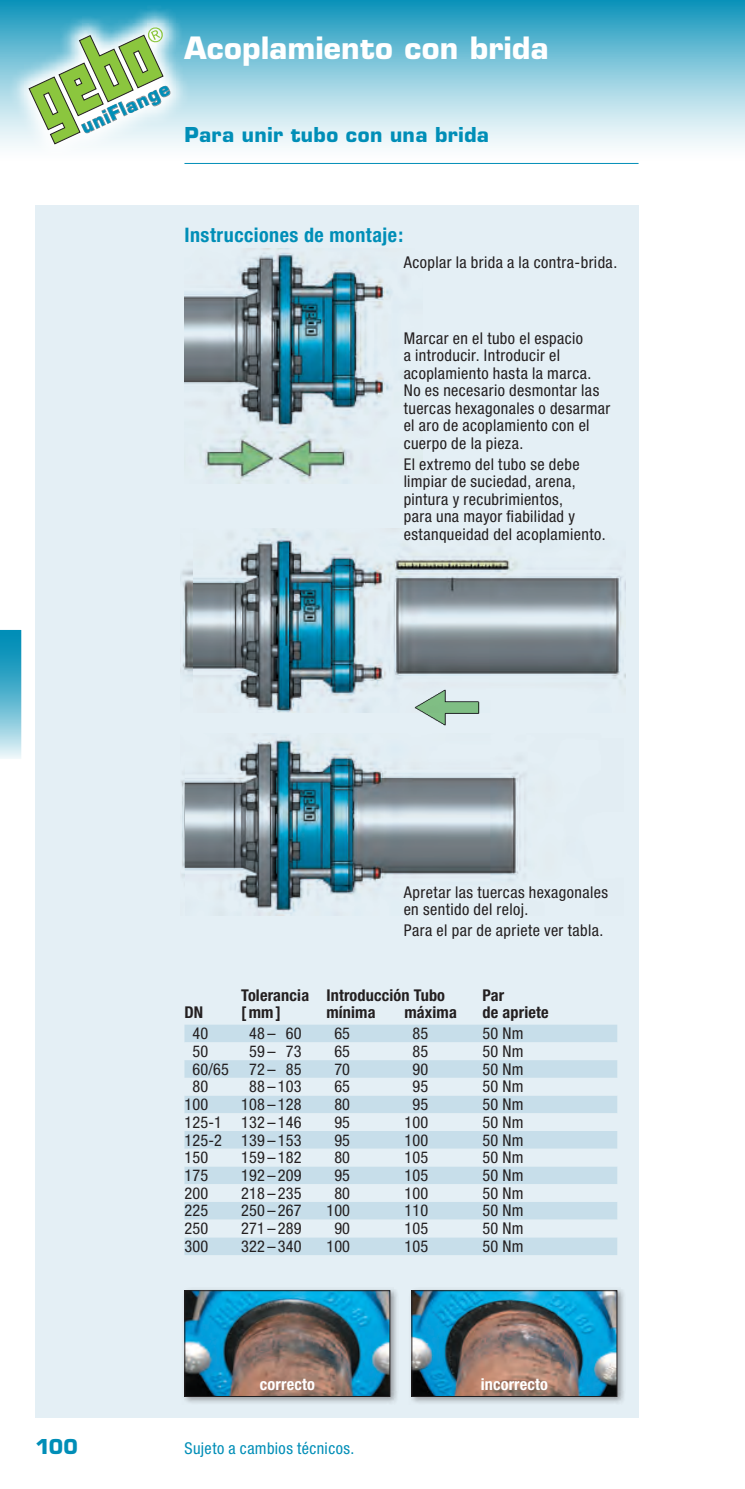
<style>
.page{position:relative;width:745px;height:1489px;background:#fff}
.page>*{position:absolute;margin:0;border:0;box-sizing:border-box;transform-origin:0 0}
.t1{font:700 30px "Eurostile";letter-spacing:.01em;color:#fff}
.t2{font:700 20px "Eurostile";letter-spacing:.02em;color:#008eb7}
.t3{font:700 condensed 20px "Helvetica Neue";letter-spacing:.025em;color:#008eb7}
.t4{font:700 18.25px "Eurostile";color:#008eb7}
.t5{font:condensed 16.25px/17.5px "Helvetica Neue";letter-spacing:.02em;color:#231f20}
.t6{font:700 condensed 16.25px "Helvetica Neue";letter-spacing:.01em;color:#231f20}
.t7{font:condensed 16.25px "Helvetica Neue";letter-spacing:.025em;color:#008eb7}
.t8{font:700 condensed 16.25px "Helvetica Neue";letter-spacing:.01em;color:#fff}
</style>
<div class="page">
<div style="left:0;top:0;width:744px;height:163px;background:linear-gradient(to bottom,#1798bd,#fff)"></div>
<svg style="left:0;top:629px;width:22px;height:130px;background:#64bad2"></svg>
<div style="left:35px;top:206px;width:603px;height:1211px;background:#e4eff5"></div>
<div style="left:184px;top:1025px;width:433px;height:229px;background:#c7deea"></div>
<svg style="left:184px;top:1042px;width:433px;height:195px"></svg>
<img style="left:184px;top:248px;width:208px;height:236px">
<img style="left:192px;top:528px;width:433px;height:158px">
<img style="left:182px;top:569px;width:10px;height:108px">
<img style="left:181px;top:780px;width:4px;height:97px">
<img style="left:185px;top:734px;width:340px;height:181px">
<img style="left:220px;top:686px;width:260px;height:40px">
<div style="left:181px;top:1287px;width:217px;height:118px;background:#231f20;opacity:.4"></div>
<img style="left:186px;top:1292px;width:202px;height:102px">
<div style="left:184px;top:1290px;width:206px;height:106px;border:1px solid #231f20"></div>
<div style="left:408px;top:1287px;width:217px;height:118px;background:#231f20;opacity:.4"></div>
<img style="left:413px;top:1292px;width:202px;height:102px">
<div style="left:411px;top:1290px;width:206px;height:106px;border:1px solid #231f20"></div>
<svg style="left:7px;top:6px;width:185px;height:157px"></svg>
<svg style="left:28px;top:26px;width:142px;height:119px"></svg>
<hr style="left:184px;top:163px;width:454px;height:1px;background:#008eb7">
<p class="t4" style="left:77px;top:118px;width:97px;rotate:-25deg">uniFlange</p>
<h1 class="t1" style="left:184px;top:30px;width:365px">Acoplamiento con brida</h1>
<p class="t2" style="left:184px;top:122px;width:306px">Para unir tubo con una brida</p>
<p class="t3" style="left:184px;top:223px;width:220px">Instrucciones de montaje:</p>
<p class="t5" style="left:403px;top:254px;width:215px">Acoplar la brida a la contra-brida.</p>
<p class="t5" style="left:403px;top:329px;width:208px">Marcar en el tubo el espacio<br>a introducir. Introducir el acoplamiento hasta la marca.<br>No es necesario desmontar las tuercas hexagonales o desarmar el aro de acoplamiento con el cuerpo de la pieza.</p>
<p class="t5" style="left:403px;top:455px;width:203px">El extremo del tubo se debe limpiar de suciedad, arena, pintura y recubrimientos,<br>para una mayor fiabilidad y estanqueidad del acoplamiento.</p>
<p class="t5" style="left:403px;top:883px;width:206px">Apretar las tuercas hexagonales en sentido del reloj.</p>
<p class="t5" style="left:403px;top:921px;width:201px">Para el par de apriete ver tabla.</p>
<p class="t6" style="left:241px;top:985px;width:205px">Tolerancia Introducción Tubo</p>
<p class="t6" style="left:482px;top:985px;width:23px">Par</p>
<p class="t6" style="left:184px;top:1001px;width:20px">DN</p>
<p class="t6" style="left:241px;top:1001px;width:41px">[mm]</p>
<p class="t6" style="left:326px;top:1001px;width:51px">mínima</p>
<p class="t6" style="left:404px;top:1001px;width:54px">máxima</p>
<p class="t6" style="left:482px;top:1001px;width:68px">de apriete</p>
<p class="t5" style="left:192px;top:1024px;width:17px">40</p>
<p class="t5" style="left:249px;top:1024px;width:54px">48 – 60</p>
<p class="t5" style="left:334px;top:1024px;width:17px">65</p>
<p class="t5" style="left:412px;top:1024px;width:17px">85</p>
<p class="t5" style="left:482px;top:1024px;width:42px">50 Nm</p>
<p class="t5" style="left:192px;top:1042px;width:17px">50</p>
<p class="t5" style="left:249px;top:1042px;width:54px">59 – 73</p>
<p class="t5" style="left:334px;top:1042px;width:17px">65</p>
<p class="t5" style="left:412px;top:1042px;width:17px">85</p>
<p class="t5" style="left:482px;top:1042px;width:42px">50 Nm</p>
<p class="t5" style="left:192px;top:1060px;width:38px">60/65</p>
<p class="t5" style="left:249px;top:1060px;width:54px">72 – 85</p>
<p class="t5" style="left:334px;top:1060px;width:17px">70</p>
<p class="t5" style="left:412px;top:1060px;width:17px">90</p>
<p class="t5" style="left:482px;top:1060px;width:42px">50 Nm</p>
<p class="t5" style="left:192px;top:1077px;width:17px">80</p>
<p class="t5" style="left:249px;top:1077px;width:54px">88 – 103</p>
<p class="t5" style="left:334px;top:1077px;width:17px">65</p>
<p class="t5" style="left:412px;top:1077px;width:17px">95</p>
<p class="t5" style="left:482px;top:1077px;width:42px">50 Nm</p>
<p class="t5" style="left:184px;top:1095px;width:25px">100</p>
<p class="t5" style="left:241px;top:1095px;width:62px">108 – 128</p>
<p class="t5" style="left:334px;top:1095px;width:17px">80</p>
<p class="t5" style="left:412px;top:1095px;width:17px">95</p>
<p class="t5" style="left:482px;top:1095px;width:42px">50 Nm</p>
<p class="t5" style="left:184px;top:1113px;width:118px">125-1 132 – 146</p>
<p class="t5" style="left:334px;top:1113px;width:17px">95</p>
<p class="t5" style="left:404px;top:1113px;width:25px">100</p>
<p class="t5" style="left:482px;top:1113px;width:42px">50 Nm</p>
<p class="t5" style="left:184px;top:1130px;width:118px">125-2 139 – 153</p>
<p class="t5" style="left:334px;top:1130px;width:17px">95</p>
<p class="t5" style="left:404px;top:1130px;width:25px">100</p>
<p class="t5" style="left:482px;top:1130px;width:42px">50 Nm</p>
<p class="t5" style="left:184px;top:1148px;width:25px">150</p>
<p class="t5" style="left:241px;top:1148px;width:62px">159 – 182</p>
<p class="t5" style="left:334px;top:1148px;width:17px">80</p>
<p class="t5" style="left:404px;top:1148px;width:25px">105</p>
<p class="t5" style="left:482px;top:1148px;width:42px">50 Nm</p>
<p class="t5" style="left:184px;top:1166px;width:25px">175</p>
<p class="t5" style="left:241px;top:1166px;width:62px">192 – 209</p>
<p class="t5" style="left:334px;top:1166px;width:17px">95</p>
<p class="t5" style="left:404px;top:1166px;width:25px">105</p>
<p class="t5" style="left:482px;top:1166px;width:42px">50 Nm</p>
<p class="t5" style="left:184px;top:1183px;width:25px">200</p>
<p class="t5" style="left:241px;top:1183px;width:62px">218 – 235</p>
<p class="t5" style="left:334px;top:1183px;width:17px">80</p>
<p class="t5" style="left:404px;top:1183px;width:25px">100</p>
<p class="t5" style="left:482px;top:1183px;width:42px">50 Nm</p>
<p class="t5" style="left:184px;top:1201px;width:25px">225</p>
<p class="t5" style="left:241px;top:1201px;width:62px">250 – 267</p>
<p class="t5" style="left:326px;top:1201px;width:25px">100</p>
<p class="t5" style="left:404px;top:1201px;width:25px">110</p>
<p class="t5" style="left:482px;top:1201px;width:42px">50 Nm</p>
<p class="t5" style="left:184px;top:1219px;width:25px">250</p>
<p class="t5" style="left:241px;top:1219px;width:62px">271 – 289</p>
<p class="t5" style="left:334px;top:1219px;width:17px">90</p>
<p class="t5" style="left:404px;top:1219px;width:25px">105</p>
<p class="t5" style="left:482px;top:1219px;width:42px">50 Nm</p>
<p class="t5" style="left:184px;top:1237px;width:25px">300</p>
<p class="t5" style="left:241px;top:1237px;width:62px">322 – 340</p>
<p class="t5" style="left:326px;top:1237px;width:25px">100</p>
<p class="t5" style="left:404px;top:1237px;width:25px">105</p>
<p class="t5" style="left:482px;top:1237px;width:42px">50 Nm</p>
<p class="t8" style="left:260px;top:1373px;width:56px">correcto</p>
<p class="t8" style="left:480px;top:1373px;width:69px">incorrecto</p>
<p class="t2" style="left:35px;top:1433px;width:44px">100</p>
<p class="t7" style="left:184px;top:1438px;width:171px">Sujeto a cambios técnicos.</p>
</div>
